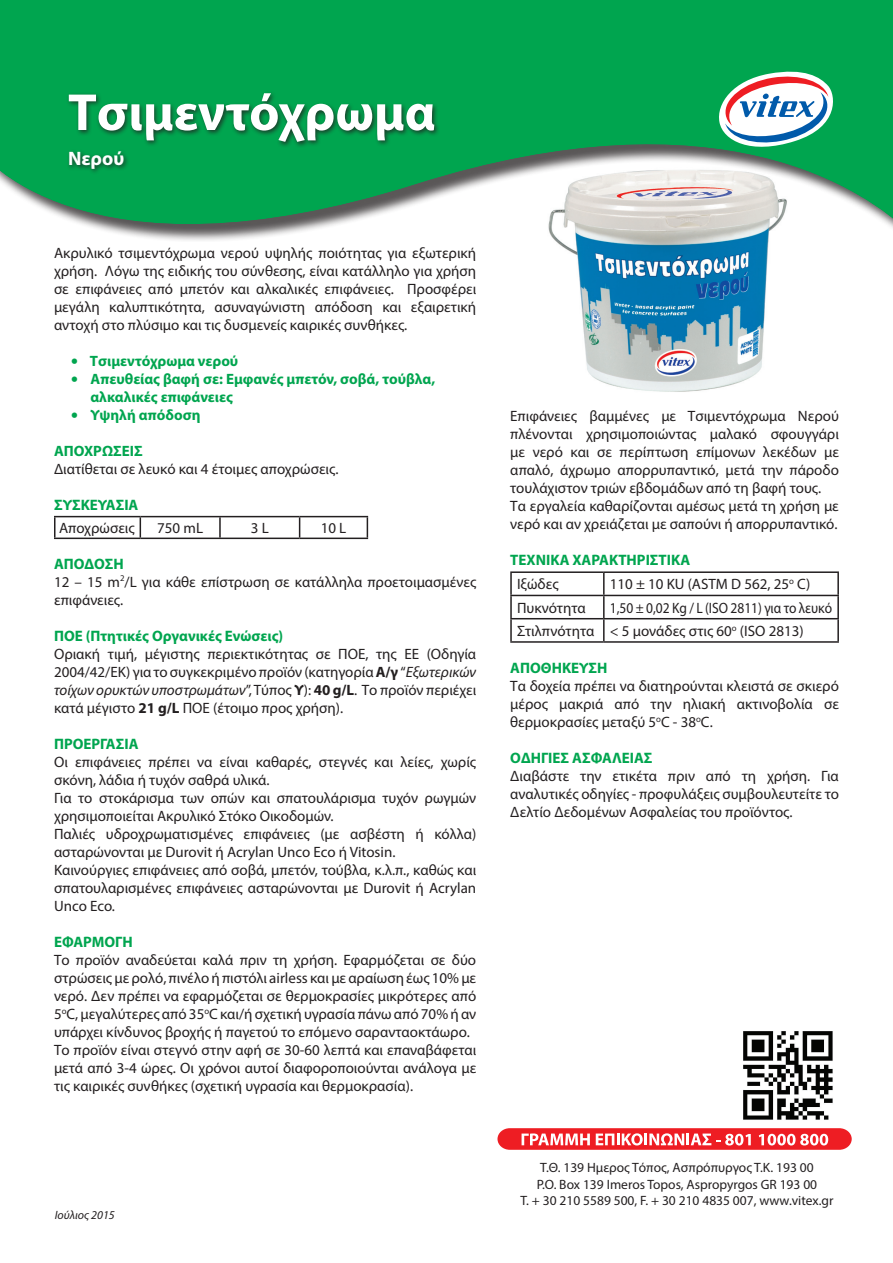
<style>
.page{position:relative;width:893px;height:1263px;background:#fff}
.page>*{position:absolute;margin:0;border:0;box-sizing:border-box;transform-origin:0 0}
.t1{font:700 52.5px "Myriad Pro";color:#fff}
.t2{font:700 19.5px "Myriad Pro";color:#fff}
.t3{font:700 15.15px "Myriad Pro";color:#00a54f}
.t4{font:15px/18px "Myriad Pro";color:#231f20;text-align:justify}
.t5{font:700 15px "Myriad Pro";color:#00a54f}
.t6{font:15px "Myriad Pro";color:#231f20;scale:.9 1}
.t7{font:13.5px/16.2px "Myriad Pro";color:#231f20;text-align:center}
.t8{font:italic 12px "Myriad Pro";color:#231f20}
.s1{font-family:"Calibri"}
.s2{font-weight:700}
.s3{font-style:italic}
</style>
<div class="page">
<img style="left:743px;top:1031px;width:90px;height:89px">
<svg style="left:497px;top:1128px;width:355px;height:22px"></svg>
<img style="left:569px;top:251px;width:199px;height:141px">
<div style="left:0;top:0;width:893px;height:251px;background:#231f20;opacity:.75"></div>
<div style="left:0;top:0;width:893px;height:234px;background:#231f20;opacity:.75"></div>
<svg style="left:716px;top:67px;width:123px;height:88px"></svg>
<svg style="left:762px;top:93px;width:7px;height:6px"></svg>
<hr style="left:54px;top:516px;width:86px;height:1px;background:#231f20">
<hr style="left:54px;top:517px;width:2px;height:21px;background:#231f20">
<hr style="left:140px;top:516px;width:80px;height:1px;background:#231f20">
<svg style="left:140px;top:517px;width:1px;height:21px"></svg>
<hr style="left:220px;top:516px;width:80px;height:1px;background:#231f20">
<hr style="left:219px;top:517px;width:2px;height:21px;background:#231f20">
<hr style="left:300px;top:516px;width:68px;height:1px;background:#231f20">
<svg style="left:299px;top:517px;width:1px;height:21px"></svg>
<svg style="left:367px;top:517px;width:1px;height:21px"></svg>
<hr style="left:54px;top:538px;width:86px;height:1px;background:#231f20">
<hr style="left:140px;top:538px;width:80px;height:1px;background:#231f20">
<hr style="left:220px;top:538px;width:80px;height:1px;background:#231f20">
<hr style="left:300px;top:538px;width:68px;height:1px;background:#231f20">
<hr style="left:510px;top:571px;width:94px;height:2px;background:#231f20">
<hr style="left:510px;top:573px;width:2px;height:22px;background:#231f20">
<hr style="left:604px;top:571px;width:235px;height:2px;background:#231f20">
<hr style="left:603px;top:573px;width:2px;height:22px;background:#231f20">
<hr style="left:837px;top:573px;width:2px;height:22px;background:#231f20">
<hr style="left:510px;top:595px;width:94px;height:1px;background:#231f20">
<hr style="left:510px;top:596px;width:2px;height:22px;background:#231f20">
<hr style="left:604px;top:595px;width:235px;height:1px;background:#231f20">
<hr style="left:603px;top:596px;width:2px;height:22px;background:#231f20">
<hr style="left:837px;top:596px;width:2px;height:22px;background:#231f20">
<hr style="left:510px;top:618px;width:94px;height:1px;background:#231f20">
<hr style="left:510px;top:619px;width:2px;height:22px;background:#231f20">
<hr style="left:604px;top:618px;width:235px;height:1px;background:#231f20">
<hr style="left:603px;top:619px;width:2px;height:22px;background:#231f20">
<hr style="left:837px;top:619px;width:2px;height:22px;background:#231f20">
<hr style="left:510px;top:641px;width:94px;height:2px;background:#231f20">
<hr style="left:604px;top:641px;width:235px;height:2px;background:#231f20">
<div style="left:67px;top:91px;width:374px;height:84px;background:#231f20;opacity:.75"></div>
<p class="t1" style="left:68px;top:78px;width:369px">Τσιμεντόχρωμα</p>
<p class="t2" style="left:68px;top:145px;width:58px">Νερού</p>
<p class="t4" style="left:54px;top:244px;width:424px">Ακρυλικό τσιμεντόχρωμα νερού υψηλής ποιότητας για εξωτερική χρήση. Λόγω της ειδικής του σύνθεσης, είναι κατάλληλο για χρήση σε επιφάνειες από μπετόν και αλκαλικές επιφάνειες. Προσφέρει μεγάλη καλυπτικότητα, ασυναγώνιστη απόδοση και εξαιρετική αντοχή στο πλύσιμο και τις δυσμενείς καιρικές συνθήκες.</p>
<p class="t5" style="left:71px;top:351px;width:169px"><span class="s1">•</span> Τσιμεντόχρωμα νερού</p>
<p class="t5" style="left:71px;top:369px;width:366px"><span class="s1">•</span> Απευθείας βαφή σε: Εμφανές μπετόν, σοβά, τούβλα,</p>
<p class="t5" style="left:90px;top:387px;width:144px">αλκαλικές επιφάνειες</p>
<p class="t5" style="left:71px;top:405px;width:131px"><span class="s1">•</span> Υψηλή απόδοση</p>
<p class="t5" style="left:54px;top:441px;width:90px">ΑΠΟΧΡΩΣΕΙΣ</p>
<p class="t4" style="left:54px;top:460px;width:286px">Διατίθεται σε λευκό και 4 έτοιμες αποχρώσεις.</p>
<p class="t3" style="left:54px;top:495px;width:86px">ΣΥΣΚΕΥΑΣΙΑ</p>
<p class="t4" style="left:59px;top:519px;width:77px">Αποχρώσεις</p>
<p class="t4" style="left:157px;top:519px;width:47px">750 mL</p>
<p class="t4" style="left:251px;top:519px;width:19px">3 L</p>
<p class="t4" style="left:321px;top:519px;width:27px">10 L</p>
<p class="t3" style="left:54px;top:554px;width:71px">ΑΠΟΔΟΣΗ</p>
<p class="t4" style="left:54px;top:573px;width:424px">12 – 15 m<sup>2</sup>/L για κάθε επίστρωση σε κατάλληλα προετοιμασμένες επιφάνειες.</p>
<p class="t3" style="left:54px;top:626px;width:231px">ΠΟΕ (Πτητικές Οργανικές Ενώσεις)</p>
<p class="t4" style="left:54px;top:645px;width:424px">Οριακή τιμή, μέγιστης περιεκτικότητας σε ΠΟΕ, της ΕΕ (Οδηγία 2004/42/ΕΚ) για το συγκεκριμένο προϊόν (κατηγορία <span class="s2">Α/γ</span> “<span class="s3">Εξωτερικών τοίχων ορυκτών υποστρωμάτων</span>”, Τύπος <span class="s2">Υ</span>): <span class="s2">40 g/L</span>. Το προϊόν περιέχει κατά μέγιστο <span class="s2">21 g/L</span> ΠΟΕ (έτοιμο προς χρήση).</p>
<p class="t3" style="left:54px;top:734px;width:86px">ΠΡΟΕΡΓΑΣΙΑ</p>
<p class="t4" style="left:54px;top:753px;width:424px">Οι επιφάνειες πρέπει να είναι καθαρές, στεγνές και λείες, χωρίς σκόνη, λάδια ή τυχόν σαθρά υλικά.</p>
<p class="t4" style="left:54px;top:789px;width:424px">Για το στοκάρισμα των οπών και σπατουλάρισμα τυχόν ρωγμών χρησιμοποιείται Ακρυλικό Στόκο Οικοδομών.</p>
<p class="t4" style="left:54px;top:825px;width:424px">Παλιές υδροχρωματισμένες επιφάνειες (με ασβέστη ή κόλλα) ασταρώνονται με Durovit ή Acrylan Unco Eco ή Vitosin.</p>
<p class="t4" style="left:54px;top:861px;width:424px">Καινούργιες επιφάνειες από σοβά, μπετόν, τούβλα, κ.λ.π., καθώς και σπατουλαρισμένες επιφάνειες ασταρώνονται με Durovit ή Acrylan Unco Eco.</p>
<p class="t3" style="left:54px;top:932px;width:80px">ΕΦΑΡΜΟΓΗ</p>
<p class="t4" style="left:54px;top:951px;width:424px">Το προϊόν αναδεύεται καλά πριν τη χρήση. Εφαρμόζεται σε δύο στρώσεις με ρολό, πινέλο ή πιστόλι airless και με αραίωση έως 10% με νερό. Δεν πρέπει να εφαρμόζεται σε θερμοκρασίες μικρότερες από 5<sup>ο</sup>C, μεγαλύτερες από 35<sup>ο</sup>C και/ή σχετική υγρασία πάνω από 70% ή αν υπάρχει κίνδυνος βροχής ή παγετού το επόμενο σαρανταοκτάωρο.</p>
<p class="t4" style="left:54px;top:1041px;width:424px">Το προϊόν είναι στεγνό στην αφή σε 30-60 λεπτά και επαναβάφεται μετά από 3-4 ώρες. Οι χρόνοι αυτοί διαφοροποιούνται ανάλογα με τις καιρικές συνθήκες (σχετική υγρασία και θερμοκρασία).</p>
<p class="t8" style="left:55px;top:1208px;width:61px">Ιούλιος 2015</p>
<p class="t4" style="left:510px;top:407px;width:330px">Επιφάνειες βαμμένες με Τσιμεντόχρωμα Νερού πλένονται χρησιμοποιώντας μαλακό σφουγγάρι με νερό και σε περίπτωση επίμονων λεκέδων με απαλό, άχρωμο απορρυπαντικό, μετά την πάροδο τουλάχιστον τριών εβδομάδων από τη βαφή τους.</p>
<p class="t4" style="left:510px;top:497px;width:330px">Τα εργαλεία καθαρίζονται αμέσως μετά τη χρήση με νερό και αν χρειάζεται με σαπούνι ή απορρυπαντικό.</p>
<p class="t3" style="left:510px;top:550px;width:182px">ΤΕΧΝΙΚΑ ΧΑΡΑΚΤΗΡΙΣΤΙΚΑ</p>
<p class="t4" style="left:517px;top:575px;width:43px">Ιξώδες</p>
<p class="t4" style="left:610px;top:575px;width:202px">110 ± 10 KU (ASTM D 562, 25<sup>ο</sup> C)</p>
<p class="t4" style="left:517px;top:598px;width:70px">Πυκνότητα</p>
<p class="t6" style="left:610px;top:598px;width:249px">1,50 ± 0,02 Kg / L (ISO 2811) για το λευκό</p>
<p class="t4" style="left:517px;top:622px;width:79px">Στιλπνότητα</p>
<p class="t4" style="left:610px;top:622px;width:195px">&lt; 5 μονάδες στις 60<sup>ο</sup> (ISO 2813)</p>
<p class="t3" style="left:510px;top:658px;width:99px">ΑΠΟΘΗΚΕΥΣΗ</p>
<p class="t4" style="left:510px;top:676px;width:330px">Τα δοχεία πρέπει να διατηρούνται κλειστά σε σκιερό μέρος μακριά από την ηλιακή ακτινοβολία σε θερμοκρασίες μεταξύ 5<sup>ο</sup>C - 38<sup>ο</sup>C.</p>
<p class="t3" style="left:510px;top:748px;width:144px">ΟΔΗΓΙΕΣ ΑΣΦΑΛΕΙΑΣ</p>
<p class="t4" style="left:510px;top:766px;width:330px">Διαβάστε την ετικέτα πριν από τη χρήση. Για αναλυτικές οδηγίες - προφυλάξεις συμβουλευτείτε το Δελτίο Δεδομένων Ασφαλείας του προϊόντος.</p>
<p class="t7" style="left:520px;top:1159px;width:315px">Τ.Θ. 139 Ημερος Τόπος, Ασπρόπυργος Τ.Κ. 193 00<br>P.O. Box 139 Imeros Topos, Aspropyrgos GR 193 00<br>T. + 30 210 5589 500, F. + 30 210 4835 007, www.vitex.gr</p>
</div>
